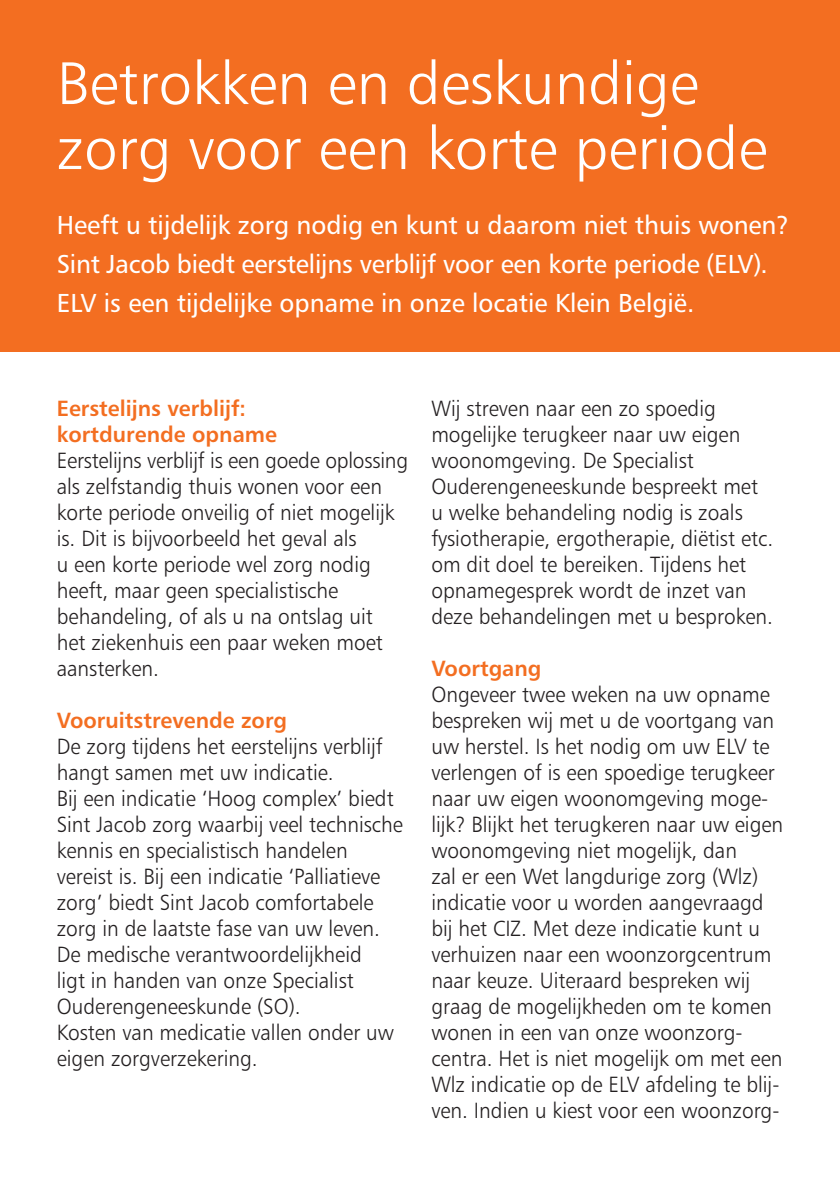
<style>
.page{position:relative;width:840px;height:1191px;background:#fff}
.page>*{position:absolute;margin:0;border:0;box-sizing:border-box;transform-origin:0 0}
.t1{font:60px/65px "Humanist 777 BT Light B";color:#fff}
.t2{font:26px/39px "Humanist 777 BT Roman B";color:#fff}
.t3{font:22px/26px "Humanist 777 BT Light B";color:#231f20;scale:.95 1}
.t4{font:22px/26px "Humanist 777 BT Bold B";color:#f36e21}
</style>
<div class="page">
<div style="left:0;top:0;width:839px;height:351px;background:#f36e21"></div>
<h1 class="t1" style="left:57px;top:50px;width:711px">Betrokken en deskundige zorg voor een korte periode</h1>
<p class="t2" style="left:57px;top:205px;width:733px">Heeft u tijdelijk zorg nodig en kunt u daarom niet thuis wonen?<br>Sint Jacob biedt eerstelijns verblijf voor een korte periode (ELV).<br>ELV is een tijdelijke opname in onze locatie Klein België.</p>
<p class="t4" style="left:57px;top:395px;width:221px">Eerstelijns verblijf: kortdurende opname</p>
<p class="t3" style="left:57px;top:447px;width:371px">Eerstelijns verblijf is een goede oplossing als zelfstandig thuis wonen voor een korte periode onveilig of niet mogelijk is. Dit is bijvoorbeeld het geval als<br>u een korte periode wel zorg nodig heeft, maar geen specialistische behandeling, of als u na ontslag uit<br>het ziekenhuis een paar weken moet aansterken.</p>
<p class="t4" style="left:57px;top:707px;width:232px">Vooruitstrevende zorg</p>
<p class="t3" style="left:57px;top:733px;width:366px">De zorg tijdens het eerstelijns verblijf hangt samen met uw indicatie.<br>Bij een indicatie ‘Hoog complex’ biedt Sint Jacob zorg waarbij veel technische kennis en specialistisch handelen vereist is. Bij een indicatie ‘Palliatieve zorg’ biedt Sint Jacob comfortabele zorg in de laatste fase van uw leven.<br>De medische verantwoordelijkheid<br>ligt in handen van onze Specialist Ouderengeneeskunde (SO).<br>Kosten van medicatie vallen onder uw eigen zorgverzekering.</p>
<p class="t3" style="left:431px;top:395px;width:361px">Wij streven naar een zo spoedig mogelijke terugkeer naar uw eigen woonomgeving. De Specialist Ouderengeneeskunde bespreekt met u welke behandeling nodig is zoals fysiotherapie, ergotherapie, diëtist etc. om dit doel te bereiken. Tijdens het opnamegesprek wordt de inzet van deze behandelingen met u besproken.</p>
<p class="t4" style="left:431px;top:655px;width:111px">Voortgang</p>
<p class="t3" style="left:431px;top:681px;width:372px">Ongeveer twee weken na uw opname bespreken wij met u de voortgang van uw herstel. Is het nodig om uw ELV te verlengen of is een spoedige terugkeer naar uw eigen woonomgeving moge&shy;lijk? Blijkt het terugkeren naar uw eigen woonomgeving niet mogelijk, dan<br>zal er een Wet langdurige zorg (Wlz) indicatie voor u worden aangevraagd bij het CIZ. Met deze indicatie kunt u verhuizen naar een woonzorgcentrum naar keuze. Uiteraard bespreken wij graag de mogelijkheden om te komen wonen in een van onze woonzorg&shy;centra. Het is niet mogelijk om met een Wlz indicatie op de ELV afdeling te blij&shy;ven. Indien u kiest voor een woonzorg-</p>
</div>
